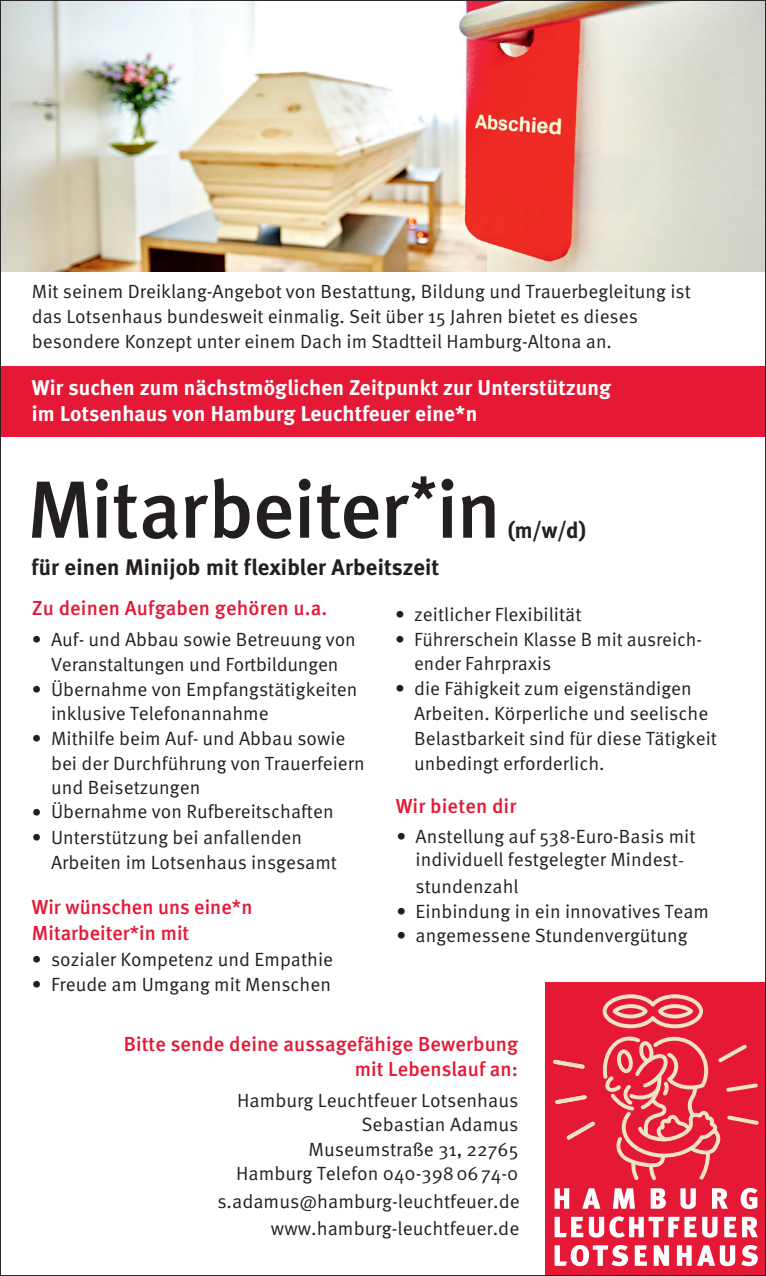
<style>
.page{position:relative;width:766px;height:1276px;background:#fff}
.page>*{position:absolute;margin:0;border:0;box-sizing:border-box;transform-origin:0 0}
.t1{font:500 81px "Meta";letter-spacing:-.01em;color:#231f20}
.t2{font:700 22.5px "Meta";letter-spacing:.01em;color:#231f20}
.t3{font:700 21.38px/25.9px "Meta";letter-spacing:.01em;color:#fff}
.t4{font:500 20.25px/25.9px "Meta";letter-spacing:.005em;color:#e51836}
.t5{font:500 20.25px "Meta Pro";letter-spacing:.005em;color:#e51836}
.t6{font:19.12px/24.8px "Meta Pro Norm";color:#231f20}
.t7{font:19.12px "Meta Normal";color:#231f20}
.s1{font-family:"Meta Normal"}
.s2{font-family:"Minion Pro"}
.s3{font-family:"Meta Pro"}
</style>
<div class="page">
<img style="left:2px;top:2px;width:761px;height:269px">
<div style="left:545px;top:982px;width:220px;height:294px;background:#e51836"></div>
<svg style="left:602px;top:994px;width:100px;height:34px"></svg>
<svg style="left:553px;top:1036px;width:205px;height:144px"></svg>
<svg style="left:554px;top:1216px;width:142px;height:21px"></svg>
<svg style="left:702px;top:1216px;width:15px;height:21px"></svg>
<svg style="left:724px;top:1216px;width:33px;height:21px"></svg>
<svg style="left:554px;top:1188px;width:15px;height:20px"></svg>
<svg style="left:582px;top:1188px;width:18px;height:20px"></svg>
<svg style="left:613px;top:1188px;width:21px;height:20px"></svg>
<svg style="left:650px;top:1188px;width:15px;height:20px"></svg>
<svg style="left:680px;top:1188px;width:15px;height:21px"></svg>
<svg style="left:712px;top:1188px;width:15px;height:20px"></svg>
<svg style="left:740px;top:1188px;width:17px;height:21px"></svg>
<svg style="left:554px;top:1245px;width:74px;height:21px"></svg>
<svg style="left:634px;top:1245px;width:12px;height:20px"></svg>
<svg style="left:653px;top:1245px;width:16px;height:20px"></svg>
<svg style="left:676px;top:1245px;width:59px;height:21px"></svg>
<svg style="left:741px;top:1245px;width:16px;height:21px"></svg>
<div style="left:0;top:367px;width:765px;height:70px;background:#e51836"></div>
<p class="t6" style="left:32px;top:278px;width:660px">Mit seinem Dreiklang-Angebot von Bestattung, Bildung und Trauerbegleitung ist das Lotsenhaus bundesweit einmalig. Seit über 15 Jahren bietet es dieses besondere Konzept unter einem Dach im Stadtteil Hamburg-Altona an.</p>
<p class="t3" style="left:32px;top:374px;width:580px">Wir suchen zum nächstmöglichen Zeitpunkt zur Unterstützung im Lotsenhaus von Hamburg Leuchtfeuer eine*n</p>
<h1 class="t1" style="left:27px;top:463px;width:475px">Mitarbeiter<sup>*</sup>in</h1>
<p class="t2" style="left:32px;top:553px;width:409px">für einen Minijob mit flexibler Arbeitszeit</p>
<p class="t2" style="left:507px;top:516px;width:80px">(m/w/d)</p>
<p class="t5" style="left:32px;top:592px;width:297px">Zu deinen Aufgaben gehören u.a.</p>
<p class="t6" style="left:32px;top:626px;width:325px;text-align:center"><span class="s1">•</span> Auf- und Abbau sowie Betreuung von<br>Veranstaltungen und Fortbildungen</p>
<p class="t6" style="left:51px;top:675px;width:308px;text-indent:-19px"><span class="s1">•</span> Übernahme von Empfangstätigkeiten inklusive Telefonannahme</p>
<p class="t7" style="left:32px;top:727px;width:11px">•</p>
<p class="t6" style="left:51px;top:725px;width:315px">Mithilfe beim Auf- und Abbau sowie bei der Durchführung von Trauerfeiern und Beisetzungen<br>Übernahme von Rufbereitschaften<br>Unterstützung bei anfallenden<br>Arbeiten im Lotsenhaus insgesamt</p>
<p class="t4" style="left:32px;top:893px;width:222px">Wir wünschen uns eine*n<br>Mitarbeiter*in mit</p>
<p class="t6" style="left:32px;top:946px;width:303px"><span class="s1">•</span> sozialer Kompetenz und Empathie</p>
<p class="t6" style="left:32px;top:970px;width:300px"><span class="s1">•</span> Freude am Umgang mit Menschen</p>
<p class="t7" style="left:32px;top:801px;width:11px">•</p>
<p class="t7" style="left:32px;top:826px;width:11px">•</p>
<p class="t6" style="left:395px;top:601px;width:188px"><span class="s1">•</span> zeitlicher Flexibilität</p>
<p class="t6" style="left:414px;top:625px;width:289px;text-indent:-19px"><span class="s1">•</span> Führerschein Klasse B mit ausreich&shy;ender Fahrpraxis</p>
<p class="t6" style="left:414px;top:675px;width:304px;text-indent:-19px"><span class="s1">•</span> die Fähigkeit zum eigenständigen Arbeiten. Körperliche und seelische Belastbarkeit sind für diese Tätigkeit unbedingt erforderlich.</p>
<p class="t5" style="left:395px;top:790px;width:122px">Wir bieten dir</p>
<p class="t6" style="left:396px;top:823px;width:300px;line-height:23.8px;text-align:center"><span class="s1">•</span> Anstellung auf 538-Euro-Basis mit individuell festgelegter Mindest<span class="s2">-</span></p>
<p class="t6" style="left:415px;top:872px;width:105px">stundenzahl</p>
<p class="t6" style="left:396px;top:897px;width:314px"><span class="s1">•</span> Einbindung in ein innovatives Team</p>
<p class="t6" style="left:396px;top:922px;width:293px"><span class="s1">•</span> angemessene Stundenvergütung</p>
<p class="t4" style="left:124px;top:1031px;width:396px;line-height:25.2px;text-align:right">Bitte sende deine aussagefähige Bewerbung mit Lebenslauf an<span class="s3">:</span></p>
<p class="t6" style="left:236px;top:1087px;width:284px;text-align:right">Hamburg Leuchtfeuer Lotsenhaus<br>Sebastian Adamus<br>Museumstraße 31, 22765<br>Hamburg Telefon 040-398 06 74-0</p>
<p class="t6" style="left:217px;top:1187px;width:304px;line-height:26.3px;text-align:right">s.adamus@hamburg-leuchtfeuer.de www.hamburg-leuchtfeuer.de</p>
</div>
